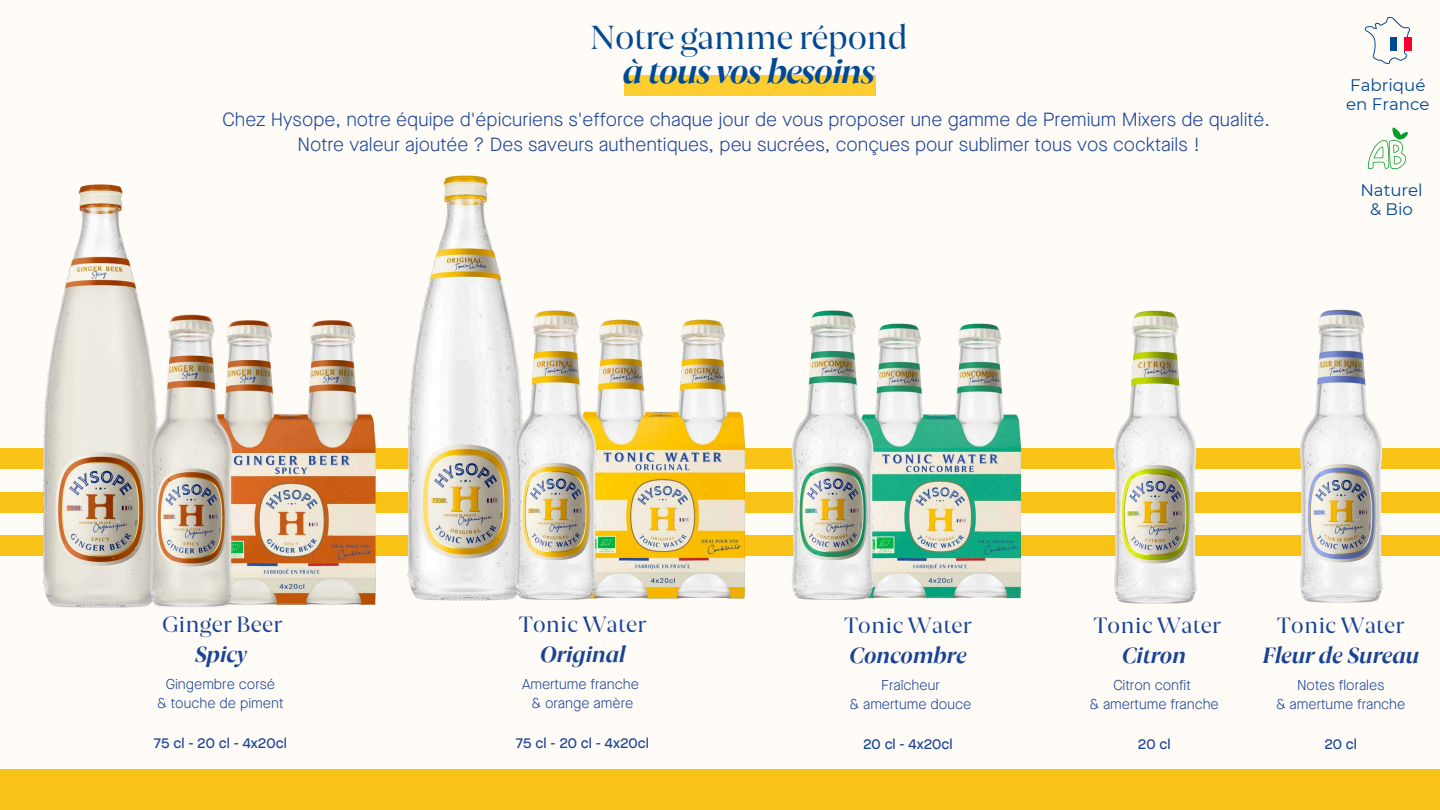
<style>
.page{position:relative;width:1440px;height:810px;background:#fffbf7}
.page>*{position:absolute;margin:0;border:0;box-sizing:border-box;transform-origin:0 0}
.t1{font:32px "Joane";letter-spacing:-.025em;color:#004994}
.t2{font:italic 700 32px "Joane";letter-spacing:-.025em;color:#004994}
.t3{font:21.2px "Joane";color:#194395}
.t4{font:italic 700 21.2px "Joane";color:#194395}
.t5{font:300 19.1px/25.4px "Maison Neue";color:#194395;text-align:center}
.t6{font:16.7px/19.1px "Montserrat";letter-spacing:-.005em;color:#004891}
.t7{font:300 14.3px "Maison Neue";color:#194395}
.t8{font:500 14.3px "Maison Neue";color:#194395}
</style>
<div class="page">
<div style="left:0;top:769px;width:1440px;height:41px;background:#f9c216"></div>
<div style="left:0;top:449px;width:1440px;height:20px;background:#f9c216"></div>
<div style="left:0;top:492px;width:1440px;height:20px;background:#f9c216"></div>
<div style="left:0;top:535px;width:1440px;height:21px;background:#f9c216"></div>
<img style="left:429px;top:175px;width:73px;height:108px">
<img style="left:249px;top:320px;width:135px;height:285px">
<img style="left:726px;top:399px;width:23px;height:200px">
<img style="left:781px;top:310px;width:203px;height:290px">
<img style="left:387px;top:283px;width:339px;height:318px">
<img style="left:31px;top:184px;width:105px;height:424px">
<img style="left:134px;top:287px;width:115px;height:321px">
<svg style="left:1365px;top:17px;width:45px;height:47px"></svg>
<div style="left:1390px;top:37px;width:7px;height:14px;background:#004891"></div>
<div style="left:1397px;top:37px;width:7px;height:14px;background:#fffbf5"></div>
<div style="left:1404px;top:37px;width:7px;height:14px;background:#f80030"></div>
<svg style="left:1368px;top:127px;width:40px;height:42px"></svg>
<div style="left:624px;top:75px;width:251px;height:21px;background:#fece30"></div>
<img style="left:984px;top:310px;width:305px;height:294px">
<img style="left:1289px;top:309px;width:103px;height:294px">
<p class="t1" style="left:590px;top:24px;width:319px">Notre gamme répond</p>
<p class="t2" style="left:623px;top:59px;width:253px">à tous vos besoins</p>
<p class="t5" style="left:222px;top:107px;width:1049px">Chez Hysope, notre équipe d'épicuriens s'efforce chaque jour de vous proposer une gamme de Premium Mixers de qualité.<br>Notre valeur ajoutée ? Des saveurs authentiques, peu sucrées, conçues pour sublimer tous vos cocktails !</p>
<h4 class="t6" style="left:1346px;top:75px;width:85px">Fabriqué en France</h4>
<h3 class="t6" style="left:1360px;top:180px;width:64px;text-align:center">Naturel &amp; Bio</h3>
<p class="t3" style="left:162px;top:612px;width:122px">Ginger Beer</p>
<p class="t4" style="left:195px;top:642px;width:53px">Spicy</p>
<p class="t7" style="left:166px;top:676px;width:111px">Gingembre corsé</p>
<p class="t7" style="left:157px;top:695px;width:128px">&amp; touche de piment</p>
<h4 class="t8" style="left:154px;top:735px;width:134px">75 cl - 20 cl - 4x20cl</h4>
<h3 class="t3" style="left:519px;top:612px;width:129px">Tonic Water</h3>
<p class="t4" style="left:540px;top:642px;width:87px">Original</p>
<p class="t7" style="left:522px;top:676px;width:118px">Amertume franche</p>
<p class="t7" style="left:532px;top:695px;width:103px">&amp; orange amère</p>
<p class="t8" style="left:516px;top:735px;width:134px">75 cl - 20 cl - 4x20cl</p>
<p class="t3" style="left:844px;top:613px;width:129px">Tonic Water</p>
<p class="t4" style="left:849px;top:643px;width:119px">Concombre</p>
<h4 class="t7" style="left:881px;top:677px;width:60px">Fraîcheur</h4>
<h3 class="t7" style="left:850px;top:696px;width:123px">&amp; amertume douce</h3>
<p class="t8" style="left:863px;top:736px;width:91px">20 cl - 4x20cl</p>
<p class="t3" style="left:1094px;top:613px;width:129px">Tonic Water</p>
<h4 class="t4" style="left:1122px;top:643px;width:66px">Citron</h4>
<h3 class="t7" style="left:1113px;top:677px;width:79px">Citron confit</h3>
<p class="t7" style="left:1089px;top:696px;width:131px">&amp; amertume franche</p>
<p class="t8" style="left:1138px;top:736px;width:34px">20 cl</p>
<h4 class="t3" style="left:1277px;top:613px;width:129px">Tonic Water</h4>
<h3 class="t4" style="left:1262px;top:643px;width:159px">Fleur de Sureau</h3>
<p class="t7" style="left:1297px;top:677px;width:89px">Notes florales</p>
<p class="t7" style="left:1276px;top:696px;width:131px">&amp; amertume franche</p>
<p class="t8" style="left:1324px;top:736px;width:34px">20 cl</p>
</div>
